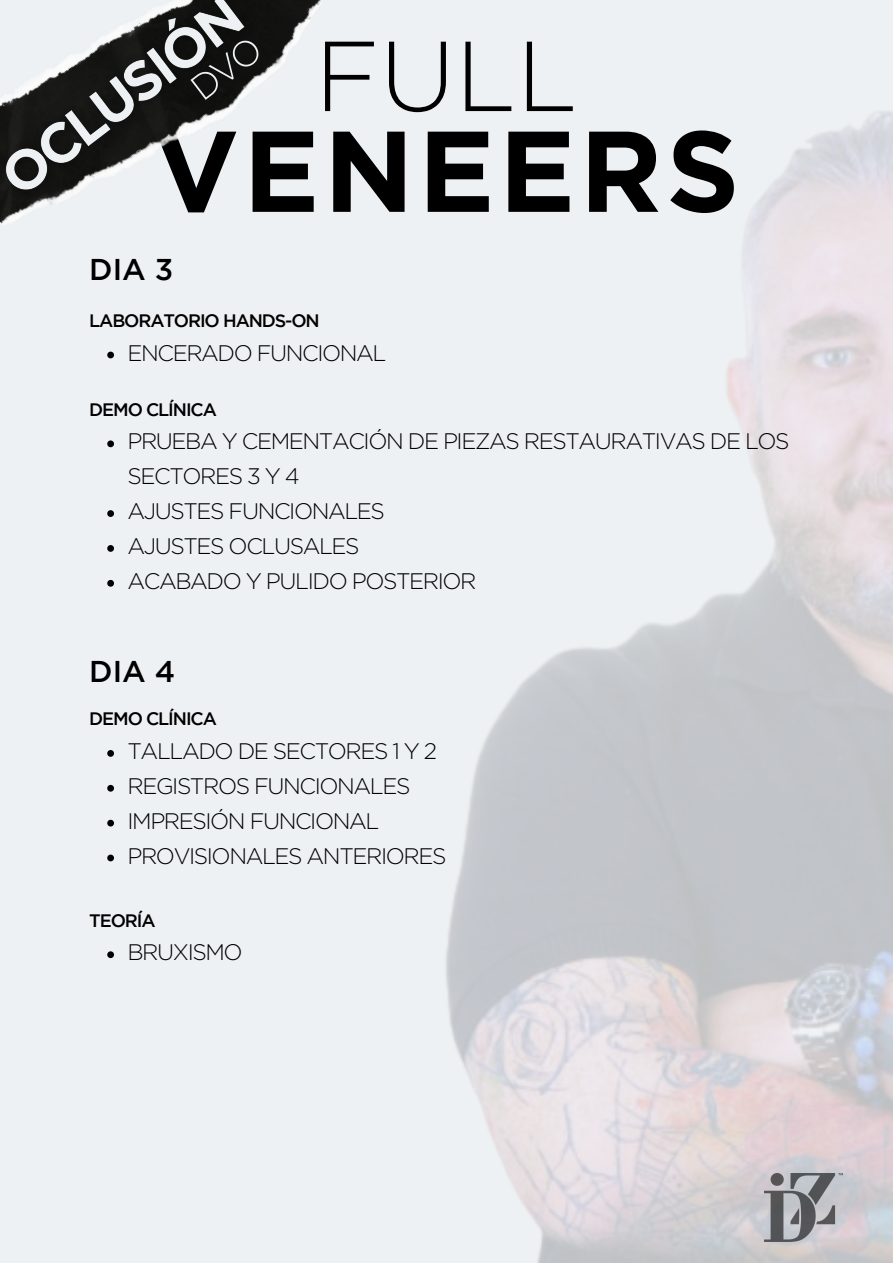
<style>
.page{position:relative;width:893px;height:1264px;background:#fff}
.page>*{position:absolute;margin:0;border:0;box-sizing:border-box;transform-origin:0 0}
.t1{font:700 114.6px "Gotham";letter-spacing:.035em;color:#000}
.t2{font:300 99.15px "Gotham";color:#000}
.t3{font:500 30px "Gotham";color:#000}
.t4{font:300 22.5px/34.8px "Gotham";letter-spacing:-.06em;color:#000}
.t5{font:500 18px "Gotham";letter-spacing:-.06em;color:#000}
</style>
<div class="page">
<div style="left:0;top:0;width:892px;height:1262px;background:#eef1f3"></div>
<img style="left:0;top:0;width:321px;height:224px">
<img style="left:0;top:0;width:266px;height:218px">
<img style="left:446px;top:111px;width:446px;height:1151px">
<svg style="left:107px;top:351px;width:7px;height:7px"></svg>
<svg style="left:107px;top:440px;width:7px;height:7px"></svg>
<svg style="left:107px;top:510px;width:7px;height:7px"></svg>
<svg style="left:107px;top:545px;width:7px;height:7px"></svg>
<svg style="left:107px;top:580px;width:7px;height:6px"></svg>
<svg style="left:107px;top:750px;width:7px;height:6px"></svg>
<svg style="left:107px;top:785px;width:7px;height:6px"></svg>
<svg style="left:107px;top:819px;width:7px;height:7px"></svg>
<svg style="left:107px;top:854px;width:7px;height:7px"></svg>
<svg style="left:107px;top:951px;width:7px;height:7px"></svg>
<img style="left:764px;top:1173px;width:78px;height:68px">
<svg style="left:190px;top:35px;width:73px;height:65px"></svg>
<p class="t2" style="left:315px;top:39px;width:265px">FULL</p>
<p class="t1" style="left:153px;top:105px;width:588px">VENEERS</p>
<p class="t3" style="left:89px;top:258px;width:86px">DIA 3</p>
<p class="t5" style="left:89px;top:314px;width:232px">LABORATORIO HANDS-ON</p>
<p class="t4" style="left:127px;top:335px;width:260px">ENCERADO FUNCIONAL</p>
<p class="t5" style="left:89px;top:402px;width:129px">DEMO CLÍNICA</p>
<p class="t4" style="left:127px;top:424px;width:663px">PRUEBA Y CEMENTACIÓN DE PIEZAS RESTAURATIVAS DE LOS<br>SECTORES 3 Y 4</p>
<p class="t4" style="left:127px;top:493px;width:259px">AJUSTES FUNCIONALES</p>
<p class="t4" style="left:127px;top:528px;width:234px">AJUSTES OCLUSALES</p>
<p class="t4" style="left:127px;top:563px;width:350px">ACABADO Y PULIDO POSTERIOR</p>
<p class="t3" style="left:89px;top:660px;width:87px">DIA 4</p>
<p class="t5" style="left:89px;top:712px;width:129px">DEMO CLÍNICA</p>
<p class="t4" style="left:127px;top:733px;width:311px">TALLADO DE SECTORES 1 Y 2</p>
<p class="t4" style="left:127px;top:768px;width:284px">REGISTROS FUNCIONALES</p>
<p class="t4" style="left:127px;top:803px;width:253px">IMPRESIÓN FUNCIONAL</p>
<p class="t4" style="left:127px;top:838px;width:320px">PROVISIONALES ANTERIORES</p>
<p class="t5" style="left:89px;top:913px;width:68px">TEORÍA</p>
<p class="t4" style="left:127px;top:934px;width:117px">BRUXISMO</p>
</div>
